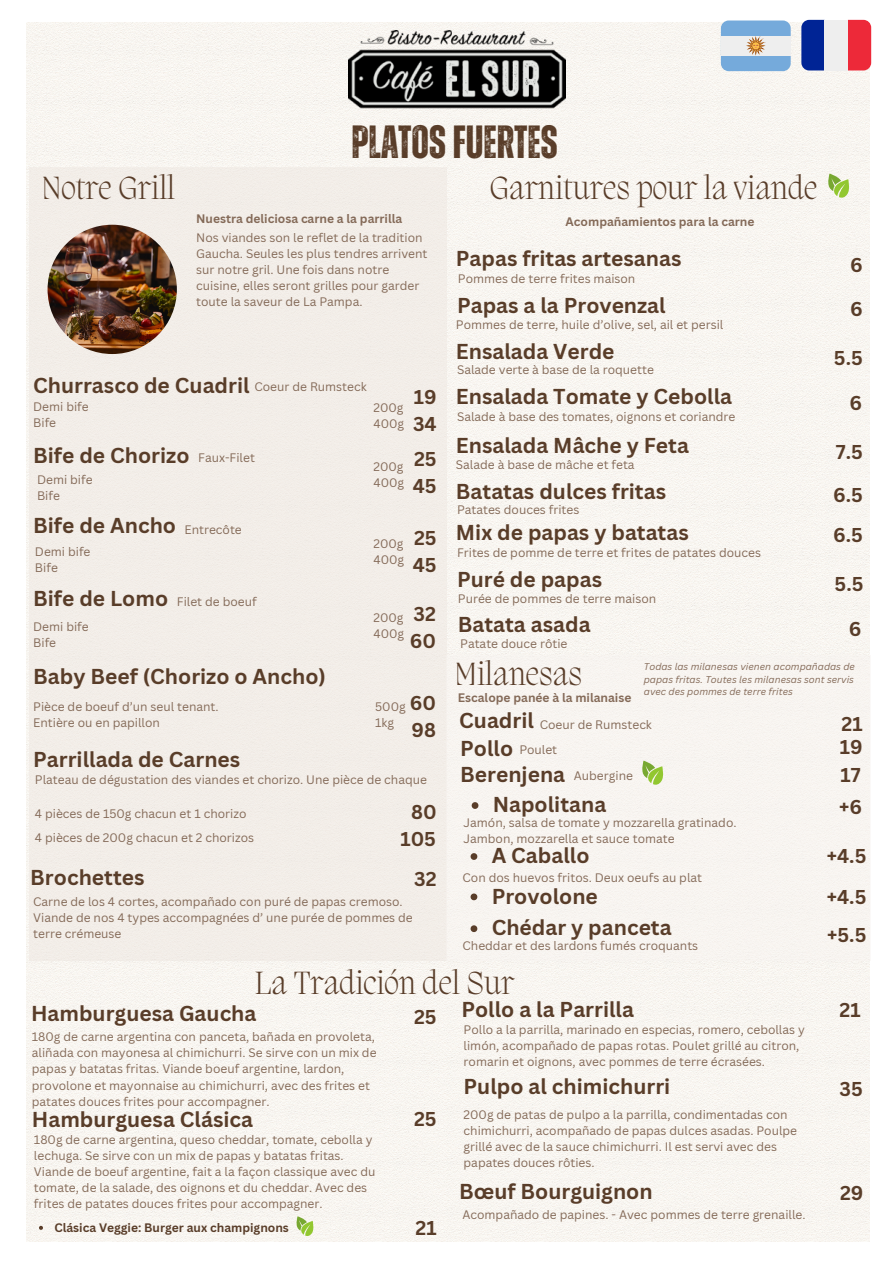
<style>
.page{position:relative;width:893px;height:1264px;background:#fff}
.page>*{position:absolute;margin:0;border:0;box-sizing:border-box;transform-origin:0 0}
.t1{font:700 46.5px "Zuume Rough";color:#593d29}
.t2{font:200 33px "Migra";color:#593d29}
.t3{font:700 21px "Canva Sans";color:#593d29}
.t4{font:700 19.5px/27px "Canva Sans";color:#593d29}
.t5{font:12px/16px "Canva Sans";color:#846a58}
.t6{font:700 12px "Canva Sans";color:#846a58}
.t7{font:700 12px "Canva Sans";color:#593d29}
.t8{font:italic 9.6px/12.8px "Canva Sans";color:#846a58;text-align:justify}
</style>
<div class="page">
<div style="left:27px;top:22px;width:841px;height:1219px;background:#f8f5f1"></div>
<div style="left:29px;top:167px;width:417px;height:793px;background:#f2ede8"></div>
<img style="left:348px;top:31px;width:217px;height:78px">
<div style="left:446px;top:655px;width:424px;height:305px;background:#f8f4f1"></div>
<img style="left:48px;top:225px;width:129px;height:129px;border-radius:50%">
<div style="left:720px;top:21px;width:70px;height:50px;background:#75aadb;border-radius:8px"></div>
<div style="left:720px;top:36px;width:70px;height:20px;background:#eee"></div>
<svg style="left:746px;top:36px;width:19px;height:20px"></svg>
<svg style="left:847px;top:20px;width:24px;height:50px"></svg>
<svg style="left:801px;top:20px;width:23px;height:50px"></svg>
<div style="left:824px;top:20px;width:23px;height:50px;background:#eee"></div>
<svg style="left:471px;top:802px;width:7px;height:7px"></svg>
<svg style="left:470px;top:853px;width:7px;height:6px"></svg>
<svg style="left:470px;top:893px;width:7px;height:7px"></svg>
<svg style="left:470px;top:925px;width:7px;height:7px"></svg>
<svg style="left:826px;top:173px;width:24px;height:25px"></svg>
<svg style="left:642px;top:760px;width:22px;height:25px"></svg>
<svg style="left:39px;top:1225px;width:4px;height:4px"></svg>
<svg style="left:295px;top:1216px;width:19px;height:20px"></svg>
<p class="t2" style="left:41px;top:172px;width:135px">Notre Grill</p>
<h3 class="t1" style="left:351px;top:121px;width:208px">PLATOSFUERTES</h3>
<h1 class="t2" style="left:489px;top:172px;width:329px">Garnitures pour la viande</h1>
<h6 class="t6" style="left:196px;top:210px;width:207px">Nuestra deliciosa carne a la parrilla</h6>
<h3 class="t6" style="left:565px;top:213px;width:190px">Acompañamientos para la carne</h3>
<h3 class="t5" style="left:196px;top:229px;width:233px">Nos viandes son le reflet de la tradition Gaucha. Seules les plus tendres arrivent sur notre gril. Une fois dans notre cuisine, elles seront grilles pour garder toute la saveur de La Pampa.</h3>
<h3 class="t3" style="left:456px;top:244px;width:227px">Papas fritas artesanas</h3>
<h3 class="t5" style="left:458px;top:270px;width:179px">Pommes de terre frites maison</h3>
<h6 class="t3" style="left:457px;top:291px;width:210px">Papas a la Provenzal</h6>
<h6 class="t5" style="left:456px;top:316px;width:269px">Pommes de terre, huile d’olive, sel, ail et persil</h6>
<p class="t3" style="left:456px;top:336px;width:160px">Ensalada Verde</p>
<h6 class="t3" style="left:33px;top:370px;width:218px">Churrasco de Cuadril</h6>
<h6 class="t5" style="left:254px;top:378px;width:114px">Coeur de Rumsteck</h6>
<h6 class="t4" style="left:413px;top:383px;width:25px">19<br>34</h6>
<p class="t4" style="left:413px;top:445px;width:25px">25<br>45</p>
<h3 class="t4" style="left:413px;top:523px;width:25px">25<br>45</h3>
<h3 class="t4" style="left:410px;top:600px;width:28px">32<br>60</h3>
<h6 class="t5" style="left:33px;top:398px;width:57px">Demi bife<br>Bife</h6>
<h3 class="t5" style="left:373px;top:400px;width:32px">200g<br>400g</h3>
<h4 class="t5" style="left:373px;top:459px;width:32px">200g<br>400g</h4>
<h3 class="t3" style="left:33px;top:440px;width:158px">Bife de Chorizo</h3>
<h3 class="t5" style="left:198px;top:450px;width:58px">Faux-Filet</h3>
<h6 class="t5" style="left:37px;top:471px;width:57px">Demi bife<br>Bife</h6>
<h6 class="t3" style="left:33px;top:510px;width:144px">Bife de Ancho</h6>
<h3 class="t5" style="left:184px;top:521px;width:59px">Entrecôte</h3>
<h6 class="t5" style="left:373px;top:535px;width:32px">200g<br>400g</h6>
<h3 class="t5" style="left:35px;top:543px;width:57px">Demi bife<br>Bife</h3>
<h6 class="t3" style="left:33px;top:583px;width:136px">Bife de Lomo</h6>
<h6 class="t5" style="left:177px;top:593px;width:81px">Filet de boeuf</h6>
<h3 class="t5" style="left:373px;top:609px;width:32px">200g<br>400g</h3>
<h3 class="t5" style="left:33px;top:618px;width:57px">Demi bife<br>Bife</h3>
<h3 class="t5" style="left:457px;top:361px;width:198px">Salade verte à base de la roquette</h3>
<h6 class="t3" style="left:456px;top:382px;width:277px">Ensalada Tomate y Cebolla</h6>
<h3 class="t5" style="left:457px;top:408px;width:280px">Salade à base des tomates, oignons et coriandre</h3>
<h6 class="t3" style="left:456px;top:430px;width:234px">Ensalada Mâche y Feta</h6>
<p class="t5" style="left:456px;top:456px;width:180px">Salade à base de mâche et feta</p>
<h6 class="t3" style="left:456px;top:476px;width:212px">Batatas dulces fritas</h6>
<h3 class="t5" style="left:457px;top:501px;width:124px">Patates douces frites</h3>
<h3 class="t3" style="left:456px;top:518px;width:234px">Mix de papas y batatas</h3>
<p class="t5" style="left:457px;top:544px;width:305px">Frites de pomme de terre et frites de patates douces</p>
<h6 class="t3" style="left:457px;top:564px;width:146px">Puré de papas</h6>
<h6 class="t5" style="left:458px;top:590px;width:200px">Purée de pommes de terre maison</h6>
<h3 class="t3" style="left:458px;top:609px;width:134px">Batata asada</h3>
<p class="t5" style="left:460px;top:635px;width:109px">Patate douce rôtie</p>
<h3 class="t4" style="left:850px;top:251px;width:14px">6</h3>
<h3 class="t4" style="left:850px;top:295px;width:14px">6</h3>
<h3 class="t4" style="left:833px;top:344px;width:30px">5.5</h3>
<h6 class="t4" style="left:849px;top:389px;width:14px">6</h6>
<h6 class="t4" style="left:835px;top:438px;width:28px">7.5</h6>
<p class="t4" style="left:833px;top:481px;width:31px">6.5</p>
<p class="t4" style="left:833px;top:521px;width:31px">6.5</p>
<h6 class="t4" style="left:834px;top:570px;width:30px">5.5</h6>
<h2 class="t4" style="left:848px;top:614px;width:14px">6</h2>
<p class="t3" style="left:33px;top:662px;width:294px">Baby Beef (Chorizo o Ancho)</p>
<h6 class="t5" style="left:33px;top:698px;width:187px">Pièce de boeuf d’un seul tenant.<br>Entière ou en papillon</h6>
<h6 class="t4" style="left:410px;top:689px;width:28px">60<br>98</h6>
<h2 class="t5" style="left:375px;top:698px;width:32px">500g<br>1kg</h2>
<p class="t3" style="left:33px;top:745px;width:208px">Parrillada de Carnes</p>
<h6 class="t5" style="left:35px;top:771px;width:393px">Plateau de dégustation des viandes et chorizo. Une pièce de chaque</h6>
<h2 class="t4" style="left:411px;top:797px;width:27px">80</h2>
<p class="t4" style="left:400px;top:825px;width:37px">105</p>
<h5 class="t5" style="left:35px;top:805px;width:213px">4 pièces de 150g chacun et 1 chorizo</h5>
<h5 class="t5" style="left:35px;top:829px;width:221px">4 pièces de 200g chacun et 2 chorizos</h5>
<h3 class="t3" style="left:30px;top:862px;width:116px">Brochettes</h3>
<p class="t5" style="left:33px;top:893px;width:381px">Carne de los 4 cortes, acompañado con puré de papas cremoso.<br>Viande de nos 4 types accompagnées d’ une purée de pommes de terre crémeuse</p>
<h3 class="t4" style="left:414px;top:864px;width:24px">32</h3>
<h3 class="t2" style="left:454px;top:658px;width:129px">Milanesas</h3>
<p class="t3" style="left:459px;top:705px;width:76px">Cuadril</p>
<h6 class="t3" style="left:460px;top:733px;width:54px">Pollo</h6>
<h5 class="t8" style="left:643px;top:660px;width:213px">Todas las milanesas vienen acompañadas de papas fritas. Toutes les milanesas sont servis avec des pommes de terre frites</h5>
<p class="t6" style="left:458px;top:688px;width:175px">Escalope panée à la milanaise</p>
<h3 class="t4" style="left:841px;top:710px;width:23px">21</h3>
<p class="t4" style="left:839px;top:733px;width:24px">19</p>
<h3 class="t5" style="left:539px;top:716px;width:114px">Coeur de Rumsteck</h3>
<p class="t5" style="left:519px;top:741px;width:39px">Poulet</p>
<p class="t3" style="left:460px;top:759px;width:106px">Berenjena</p>
<h4 class="t5" style="left:574px;top:767px;width:61px">Aubergine</h4>
<h3 class="t4" style="left:840px;top:760px;width:22px">17</h3>
<h6 class="t3" style="left:492px;top:789px;width:115px">Napolitana</h6>
<h3 class="t3" style="left:491px;top:840px;width:99px">A Caballo</h3>
<h3 class="t3" style="left:491px;top:881px;width:108px">Provolone</h3>
<h6 class="t3" style="left:491px;top:913px;width:181px">Chédar y panceta</h6>
<h6 class="t5" style="left:463px;top:814px;width:274px">Jamón, salsa de tomate y mozzarella gratinado.<br>Jambon, mozzarella et sauce tomate</h6>
<h3 class="t5" style="left:462px;top:869px;width:241px">Con dos huevos fritos. Deux oeufs au plat</h3>
<h3 class="t5" style="left:462px;top:937px;width:237px">Cheddar et des lardons fumés croquants</h3>
<h6 class="t4" style="left:839px;top:792px;width:24px">+6</h6>
<h3 class="t4" style="left:826px;top:842px;width:41px">+4.5</h3>
<h3 class="t4" style="left:826px;top:883px;width:41px">+4.5</h3>
<h6 class="t4" style="left:827px;top:920px;width:41px">+5.5</h6>
<h2 class="t2" style="left:254px;top:967px;width:261px">La Tradición del Sur</h2>
<h3 class="t3" style="left:31px;top:998px;width:227px">Hamburguesa Gaucha</h3>
<h6 class="t5" style="left:32px;top:1028px;width:346px">180g de carne argentina con panceta, bañada en provoleta, aliñada con mayonesa al chimichurri. Se sirve con un mix de papas y batatas fritas. Viande boeuf argentine, lardon, provolone et mayonnaise au chimichurri, avec des frites et patates douces frites pour accompagner.</h6>
<p class="t3" style="left:32px;top:1104px;width:223px">Hamburguesa Clásica</p>
<h6 class="t5" style="left:34px;top:1131px;width:343px">180g de carne argentina, queso cheddar, tomate, cebolla y lechuga. Se sirve con un mix de papas y batatas fritas.<br>Viande de boeuf argentine, fait a la façon classique avec du tomate, de la salade, des oignons et du cheddar. Avec des frites de patates douces frites pour accompagner.</h6>
<h6 class="t7" style="left:54px;top:1218px;width:236px">Clásica Veggie: Burger aux champignons</h6>
<h6 class="t4" style="left:414px;top:1002px;width:24px">25</h6>
<p class="t4" style="left:414px;top:1105px;width:24px">25</p>
<h4 class="t4" style="left:415px;top:1213px;width:23px">21</h4>
<h6 class="t3" style="left:461px;top:994px;width:174px">Pollo a la Parrilla</h6>
<p class="t5" style="left:463px;top:1021px;width:343px">Pollo a la parrilla, marinado en especias, romero, cebollas y limón, acompañado de papas rotas. Poulet grillé au citron, romarin et oignons, avec pommes de terre écrasées.</p>
<h3 class="t3" style="left:463px;top:1071px;width:208px">Pulpo al chimichurri</h3>
<h3 class="t5" style="left:463px;top:1106px;width:335px">200g de patas de pulpo a la parrilla, condimentadas con chimichurri, acompañado de papas dulces asadas. Poulpe grillé avec de la sauce chimichurri. Il est servi avec des papates douces rôties.</h3>
<h6 class="t4" style="left:839px;top:996px;width:23px">21</h6>
<h3 class="t4" style="left:839px;top:1074px;width:25px">35</h3>
<h3 class="t3" style="left:459px;top:1176px;width:195px">Bœuf Bourguignon</h3>
<h6 class="t4" style="left:840px;top:1179px;width:25px">29</h6>
<h4 class="t5" style="left:462px;top:1206px;width:344px">Acompañado de papines. - Avec pommes de terre grenaille.</h4>
</div>
